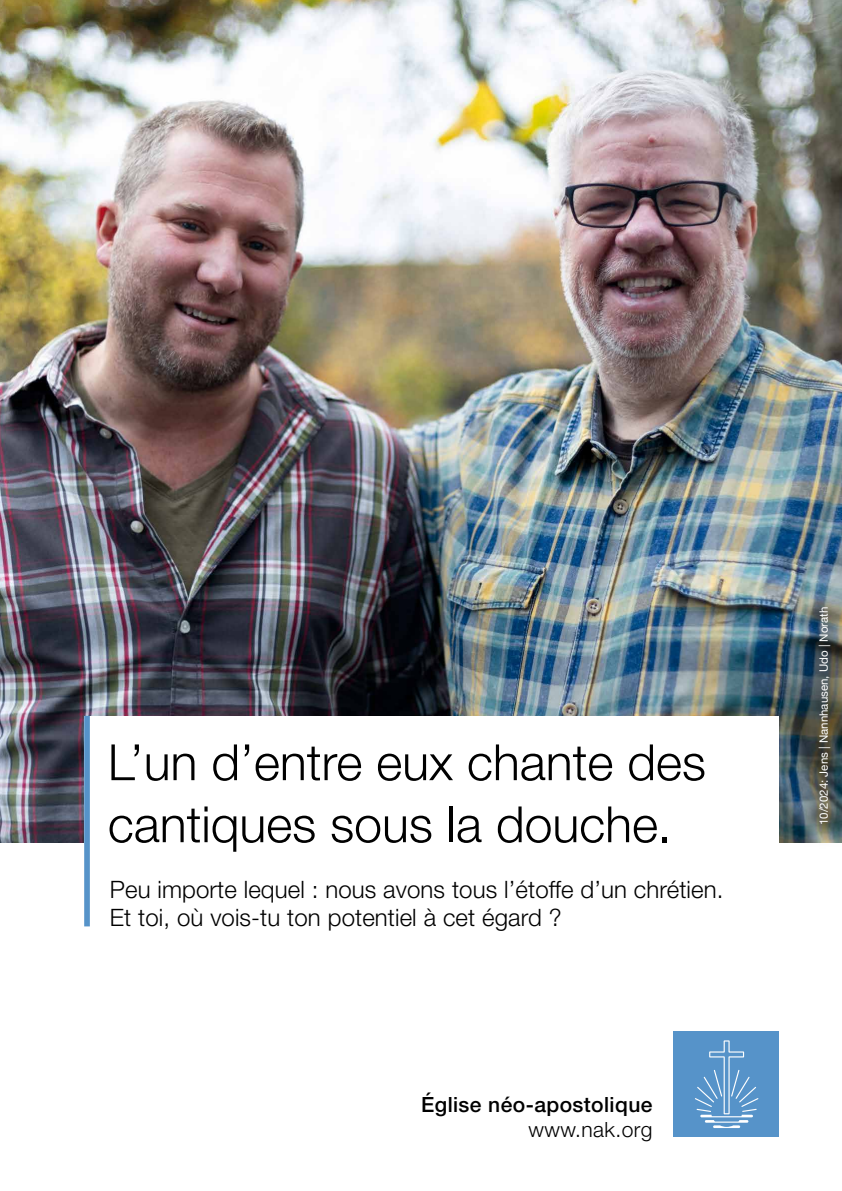
<style>
.page{position:relative;width:842px;height:1191px;background:#fff}
.page>*{position:absolute;margin:0;border:0;box-sizing:border-box;transform-origin:0 0}
.t1{font:300 50px/62px "Helvetica Neue LT Std";color:#000}
.t2{font:300 24px/28.8px "Helvetica Neue LT Std";letter-spacing:.005em;color:#000}
.t3{font:500 21px "Helvetica Neue LT Std";letter-spacing:.02em;color:#000}
.t4{font:300 21px "Helvetica Neue LT Std";letter-spacing:.02em;color:#000}
.t5{font:11.5px "Helvetica Neue";color:#fff}
</style>
<div class="page">
<img style="left:0;top:0;width:842px;height:842px">
<div style="left:793px;top:582px;width:49px;height:267px;background:#000;opacity:.59"></div>
<div style="left:84px;top:716px;width:695px;height:210px;background:#fff"></div>
<div style="left:674px;top:1031px;width:105px;height:106px;background:#5693c9"></div>
<svg style="left:695px;top:1040px;width:63px;height:88px"></svg>
<div style="left:84px;top:716px;width:6px;height:210px;background:#5693c9"></div>
<h1 class="t1" style="left:108px;top:730px;width:600px">L’un d’entre eux chante des cantiques sous la douche.</h1>
<p class="t2" style="left:110px;top:874px;width:615px">Peu importe lequel : nous avons tous l’étoffe d’un chrétien.<br>Et toi, où vois-tu ton potentiel à cet égard ?</p>
<p class="t3" style="left:421px;top:1091px;width:233px">Église néo-apostolique</p>
<p class="t4" style="left:528px;top:1116px;width:126px">www.nak.org</p>
<p class="t5" style="left:815px;top:825px;width:220px;rotate:-90deg">10/2024: Jens | Nannhausen, Udo | Norath</p>
</div>
